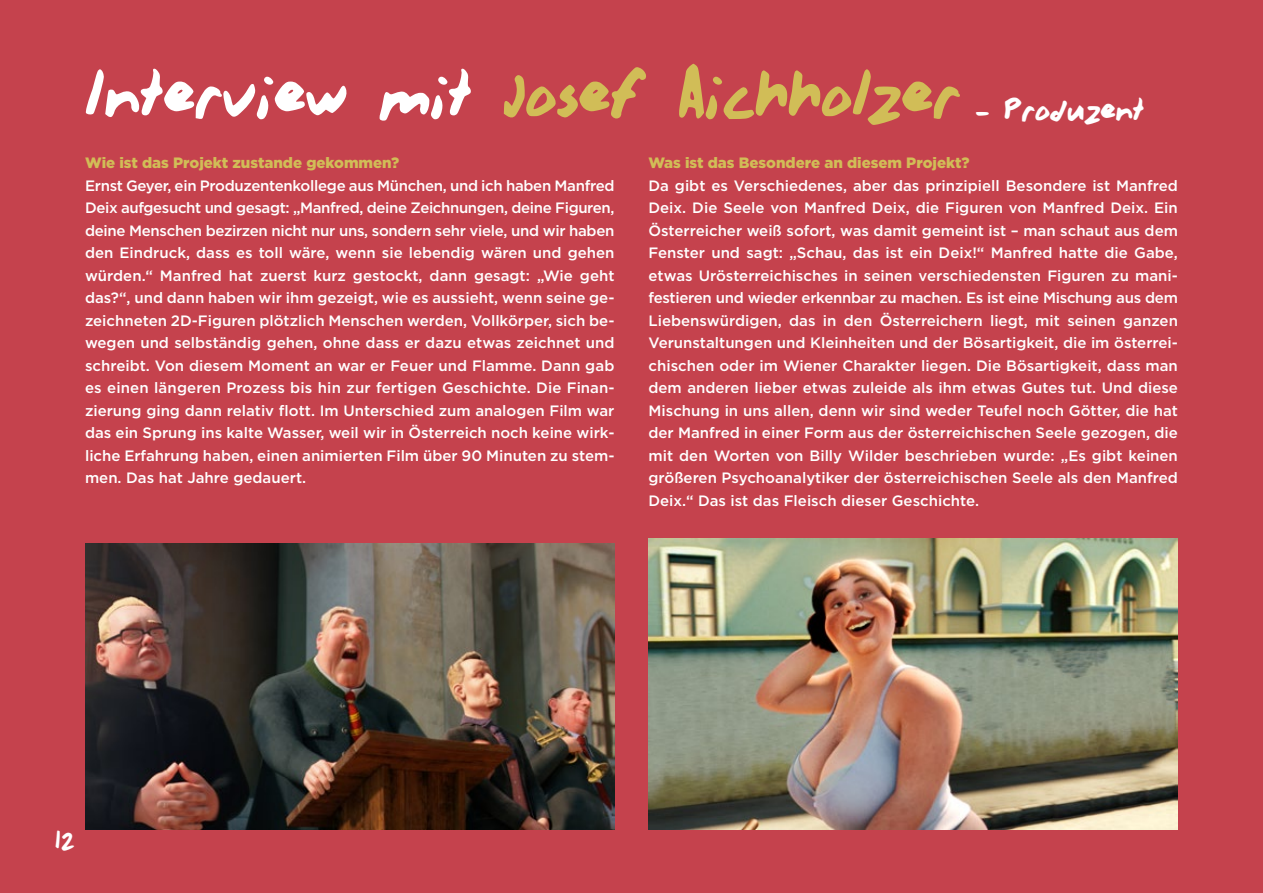
<style>
.page{position:relative;width:1263px;height:893px;background:#c5424d}
.page>*{position:absolute;margin:0;border:0;box-sizing:border-box;transform-origin:0 0}
.t1{font:75px "ABNORMAL";color:#d1bd57}
.t2{font:27px "ABNORMAL";color:#fff}
.t3{font:500 15px/22.5px "Gotham";color:#fff;text-align:justify}
.t4{font:900 15px "Gotham";color:#d1bd57}
.s1{color:#fff}
.s2{font-size:36px;color:#fff}
</style>
<div class="page">
<img style="left:85px;top:543px;width:529px;height:286px">
<img style="left:648px;top:539px;width:530px;height:290px">
<h1 class="t1" style="left:85px;top:64px;width:1060px"><span class="s1">lnterview mit</span> Josef Aichholzer <span class="s2">- Produzent</span></h1>
<p class="t4" style="left:85px;top:153px;width:316px">Wie ist das Projekt zustande gekommen?</p>
<p class="t3" style="left:85px;top:174px;width:531px">Ernst Geyer, ein Produzentenkollege aus München, und ich haben Manfred Deix aufgesucht und gesagt: „Manfred, deine Zeichnungen, deine Figuren, deine Menschen bezirzen nicht nur uns, sondern sehr viele, und wir haben den Eindruck, dass es toll wäre, wenn sie lebendig wären und gehen würden.“ Manfred hat zuerst kurz gestockt, dann gesagt: „Wie geht das?“, und dann haben wir ihm gezeigt, wie es aussieht, wenn seine ge&shy;zeichneten 2D-Figuren plötzlich Menschen werden, Vollkörper, sich be&shy;wegen und selbständig gehen, ohne dass er dazu etwas zeichnet und schreibt. Von diesem Moment an war er Feuer und Flamme. Dann gab es einen längeren Prozess bis hin zur fertigen Geschichte. Die Finan&shy;zierung ging dann relativ flott. Im Unterschied zum analogen Film war das ein Sprung ins kalte Wasser, weil wir in Österreich noch keine wirk&shy;liche Erfahrung haben, einen animierten Film über 90 Minuten zu stem&shy;men. Das hat Jahre gedauert.</p>
<p class="t4" style="left:648px;top:153px;width:323px">Was ist das Besondere an diesem Projekt?</p>
<p class="t3" style="left:648px;top:174px;width:531px">Da gibt es Verschiedenes, aber das prinzipiell Besondere ist Manfred Deix. Die Seele von Manfred Deix, die Figuren von Manfred Deix. Ein Österreicher weiß sofort, was damit gemeint ist – man schaut aus dem Fenster und sagt: „Schau, das ist ein Deix!“ Manfred hatte die Gabe, etwas Urösterreichisches in seinen verschiedensten Figuren zu mani&shy;festieren und wieder erkennbar zu machen. Es ist eine Mischung aus dem Liebenswürdigen, das in den Österreichern liegt, mit seinen ganzen Verunstaltungen und Kleinheiten und der Bösartigkeit, die im österrei&shy;chischen oder im Wiener Charakter liegen. Die Bösartigkeit, dass man dem anderen lieber etwas zuleide als ihm etwas Gutes tut. Und diese Mischung in uns allen, denn wir sind weder Teufel noch Götter, die hat der Manfred in einer Form aus der österreichischen Seele gezogen, die mit den Worten von Billy Wilder beschrieben wurde: „Es gibt keinen größeren Psychoanalytiker der österreichischen Seele als den Manfred Deix.“ Das ist das Fleisch dieser Geschichte.</p>
<h2 class="t2" style="left:55px;top:829px;width:20px">12</h2>
</div>
